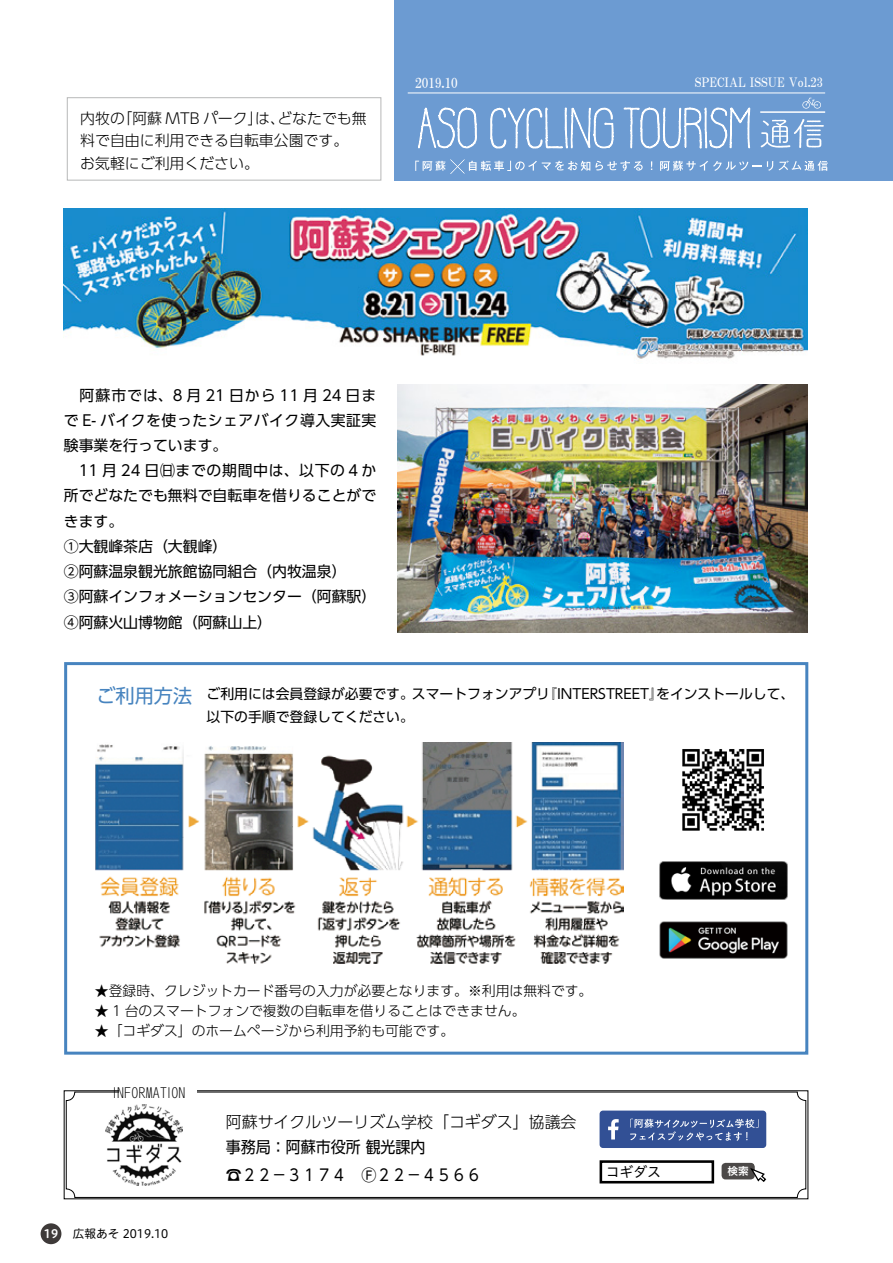
<style>
.page{position:relative;width:893px;height:1263px;background:#fff}
.page>*{position:absolute;margin:0;border:0;box-sizing:border-box;transform-origin:0 0}
.t1{font:15.9px/27.6px "UD Shin Go Pro";color:#000;scale:.94 1}
.t2{font:300 15.9px "UD Shin Go Pro";color:#000}
.t3{font:14.85px/25.2px "UD Shin Go Pr 6";color:#000}
.t4{font:300 14.85px/22.4px "UD Shin Go Pr 6";color:#000}
.t5{font:300 13.8px "UD Shin Go Pr 6";color:#000}
.t6{font:13.8px/22.4px "UD Shin Go Pr 6";color:#000}
.t7{font:13.8px "UD Shin Go C Ofiz Pr 6 Ex L";letter-spacing:.02em;color:#000}
.t8{font:13.8px "HGS Mincho B";color:#fff}
.t9{font:13.8px "Hiragino UD Sans Std W4";color:#000}
.t10{font:12.75px "HGS Mincho B";color:#fff}
.t11{font:11.7px "Hiragino UD Sans R Std N W4";color:#000}
.t12{font:11.7px "Hiragino UD Sans R Std N W6";color:#fff}
.t13{font:10.65px "Hiragino UD Sans F Std W6";color:#fff}
.s1{font-size:19.2px;color:#4784bf}
.s2{font-family:"Koburina Go Std N W3"}
</style>
<div class="page">
<div style="left:64px;top:662px;width:744px;height:393px;border:3px solid #4784bf"></div>
<div style="left:40px;top:1222px;width:22px;height:23px;border:2px solid #fff;border-radius:50%"></div>
<div style="left:41px;top:1223px;width:20px;height:21px;background:#3e3a39;border-radius:50%"></div>
<div style="left:67px;top:97px;width:314px;height:83px;border:1px solid #b7b8b8"></div>
<div style="left:394px;top:0;width:499px;height:180px;background:#6c9bd2"></div>
<div style="left:66px;top:1092px;width:740px;height:106px;border:1px solid #000;border-radius:9px"></div>
<div style="left:119px;top:1088px;width:77px;height:6px;background:#fff"></div>
<div style="left:600px;top:1110px;width:166px;height:38px;background:#325095;border-radius:3px"></div>
<svg style="left:608px;top:1119px;width:11px;height:20px"></svg>
<svg style="left:630px;top:1119px;width:129px;height:22px"></svg>
<div style="left:600px;top:1160px;width:114px;height:23px;border:3px solid #000"></div>
<div style="left:722px;top:1163px;width:33px;height:16px;background:#4c4948;border-radius:4px"></div>
<svg style="left:749px;top:1166px;width:18px;height:16px"></svg>
<svg style="left:660px;top:161px;width:113px;height:10px"></svg>
<svg style="left:779px;top:161px;width:49px;height:10px"></svg>
<svg style="left:418px;top:108px;width:59px;height:40px"></svg>
<svg style="left:490px;top:108px;width:124px;height:40px"></svg>
<svg style="left:624px;top:108px;width:126px;height:41px"></svg>
<svg style="left:802px;top:98px;width:19px;height:11px"></svg>
<svg style="left:761px;top:119px;width:63px;height:29px"></svg>
<svg style="left:415px;top:159px;width:228px;height:15px"></svg>
<hr style="left:760px;top:111px;width:65px;height:2px;background:#fff">
<hr style="left:408px;top:93px;width:417px;height:1px;background:#fff">
<img style="left:106px;top:1105px;width:76px;height:81px">
<img style="left:64px;top:208px;width:744px;height:151px">
<img style="left:397px;top:385px;width:411px;height:247px">
<img style="left:95px;top:742px;width:529px;height:222px">
<img style="left:659px;top:861px;width:128px;height:38px">
<img style="left:659px;top:921px;width:128px;height:38px">
<img style="left:682px;top:749px;width:82px;height:82px">
<p class="t4" style="left:80px;top:107px;width:288px">内牧の「阿蘇 MTB パーク」は、どなたでも無料で自由に利用できる自転車公園です。お気軽にご利用ください。</p>
<p class="t8" style="left:415px;top:76px;width:44px">2019.10</p>
<p class="t10" style="left:695px;top:76px;width:129px">SPECIAL ISSUE Vol.23</p>
<p class="t3" style="left:64px;top:382px;width:314px">　阿蘇市では、8 月 21 日から 11 月 24 日まで E- バイクを使ったシェアバイク導入実証実験事業を行っています。<br>　11 月 24 日㈰までの期間中は、以下の４か所でどなたでも無料で自転車を借りることができます。<br>①大観峰茶店（大観峰）<br>②阿蘇温泉観光旅館協同組合（内牧温泉）<br>③阿蘇インフォメーションセンター（阿蘇駅）<br>④阿蘇火山博物館（阿蘇山上）</p>
<p class="t6" style="left:207px;top:683px;width:589px;text-indent:-110px"><span class="s1">ご利用方法</span> ご利用には会員登録が必要です。スマートフォンアプリ『INTERSTREET』をインストールして、以下の手順で登録してください。</p>
<p class="t5" style="left:95px;top:979px;width:499px">★登録時、クレジットカード番号の入力が必要となります。※利用は無料です。</p>
<p class="t5" style="left:95px;top:999px;width:432px">★ 1 台のスマートフォンで複数の自転車を借りることはできません。</p>
<p class="t5" style="left:95px;top:1020px;width:361px">★「コギダス」のホームページから利用予約も可能です。</p>
<p class="t7" style="left:113px;top:1082px;width:74px">INFORMATION</p>
<p class="t12" style="left:44px;top:1225px;width:16px">19</p>
<p class="t11" style="left:73px;top:1225px;width:97px">広報あそ 2019.10</p>
<p class="t2" style="left:226px;top:1109px;width:352px">阿蘇サイクルツーリズム学校「コギダス」協議会</p>
<p class="t1" style="left:226px;top:1133px;width:274px">事務局：阿蘇市役所 観光課内　<br><span class="s2">☎</span>２２－３１７４　Ⓕ２２－４５６６</p>
<p class="t9" style="left:606px;top:1161px;width:57px">コギダス</p>
<p class="t13" style="left:727px;top:1163px;width:23px">検索</p>
</div>
